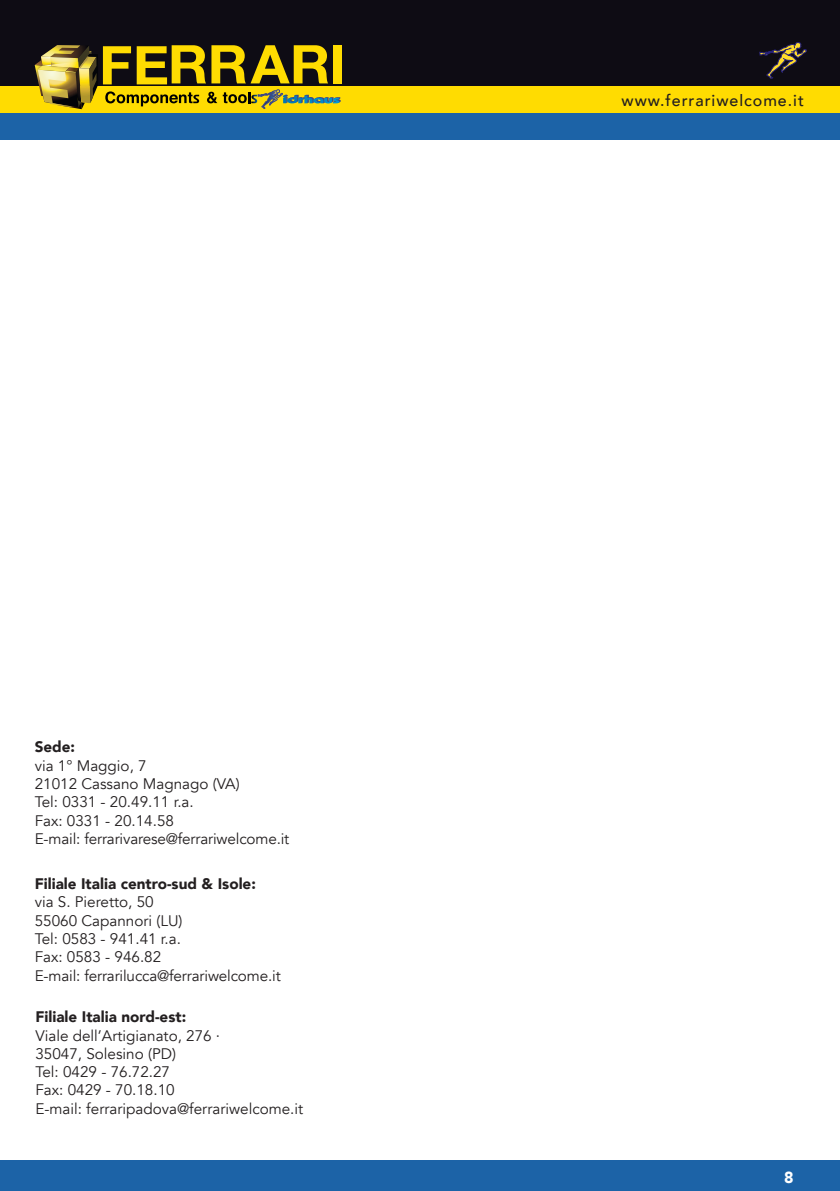
<style>
.page{position:relative;width:840px;height:1191px;background:#fff}
.page>*{position:absolute;margin:0;border:0;box-sizing:border-box;transform-origin:0 0}
.t1{font:500 16px "Avenir";letter-spacing:.06em;color:#231f20}
.t2{font:900 16px "Avenir";color:#fff}
.t3{font:15.2px/18.4px "Avenir";color:#231f20}
.t4{font:900 15.2px "Avenir";color:#231f20}
</style>
<div class="page">
<div style="left:0;top:1159px;width:839px;height:32px;background:#1c63a7"></div>
<div style="left:0;top:86px;width:839px;height:27px;background:#ffdc01"></div>
<div style="left:0;top:113px;width:839px;height:27px;background:#1c63a7"></div>
<div style="left:0;top:0;width:839px;height:86px;background:#0e0c14"></div>
<div style="left:333px;top:45px;width:9px;height:38px;background:#ffdc01"></div>
<svg style="left:35px;top:45px;width:305px;height:64px"></svg>
<svg style="left:759px;top:42px;width:47px;height:37px"></svg>
<p class="t4" style="left:35px;top:734px;width:42px">Sede:</p>
<p class="t3" style="left:35px;top:756px;width:256px">via 1° Maggio, 7<br>21012 Cassano Magnago (VA)<br>Tel: 0331 - 20.49.11 r.a.<br>Fax: 0331 - 20.14.58<br>E-mail: ferrarivarese@ferrariwelcome.it</p>
<p class="t4" style="left:35px;top:870px;width:222px">Filiale Italia centro-sud &amp; Isole:</p>
<p class="t3" style="left:35px;top:893px;width:247px">via S. Pieretto, 50<br>55060 Capannori (LU)<br>Tel: 0583 - 941.41 r.a.<br>Fax: 0583 - 946.82<br>E-mail: ferrarilucca@ferrariwelcome.it</p>
<p class="t4" style="left:35px;top:1003px;width:152px">Filiale Italia nord-est:</p>
<p class="t3" style="left:35px;top:1026px;width:269px">Viale dell’Artigianato, 276 ·<br>35047, Solesino (PD)<br>Tel: 0429 - 76.72.27<br>Fax: 0429 - 70.18.10<br>E-mail: ferraripadova@ferrariwelcome.it</p>
<p class="t1" style="left:621px;top:87px;width:184px">www.ferrariwelcome.it</p>
<p class="t2" style="left:783px;top:1163px;width:11px">8</p>
</div>
